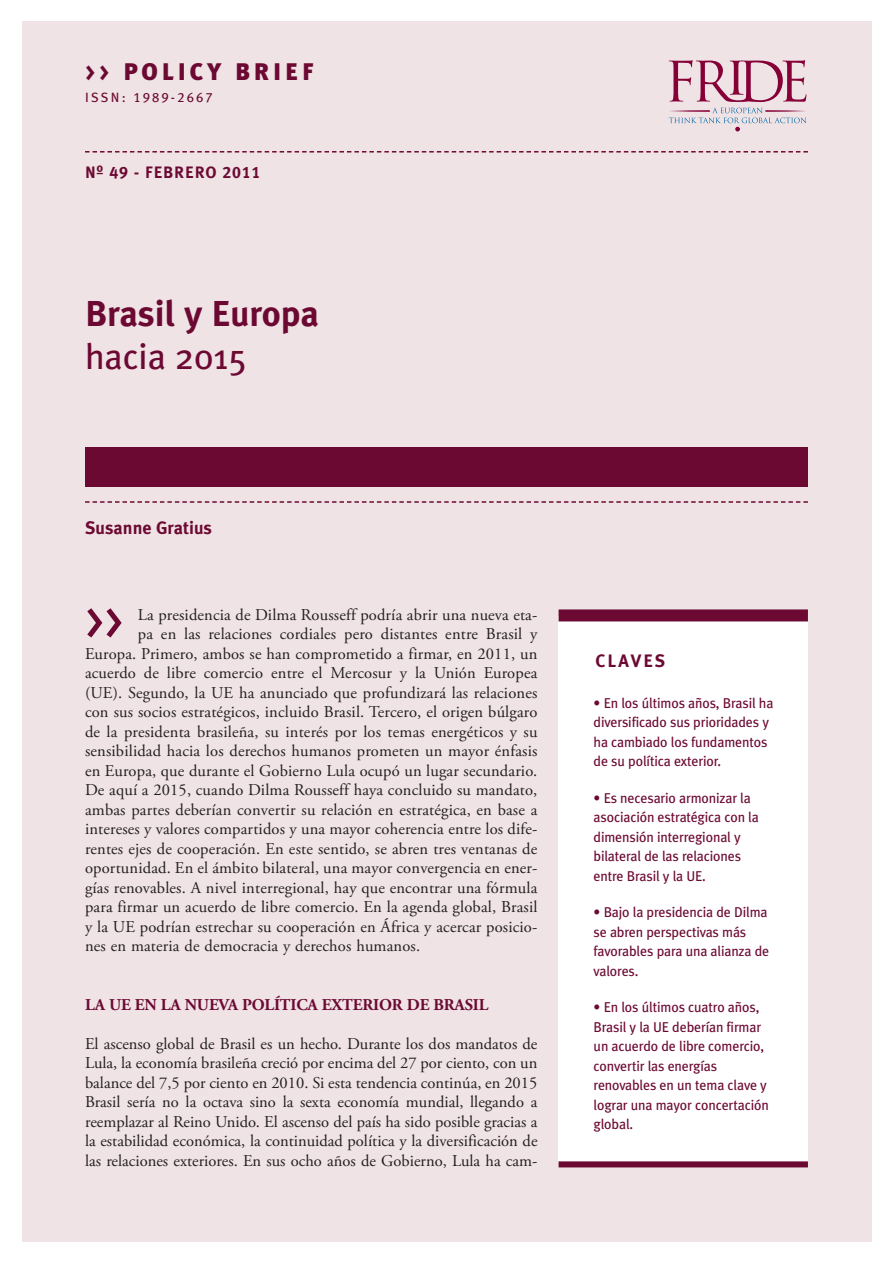
<style>
.page{position:relative;width:893px;height:1263px;background:#fff}
.page>*{position:absolute;margin:0;border:0;box-sizing:border-box;transform-origin:0 0}
.t1{font:54px "Meta Plus Book Caps";color:#6c0932}
.t2{font:700 36px "Meta Plus";color:#6c0932}
.t3{font:36px "Meta Plus";color:#6c0932}
.t4{font:900 24px "Meta Plus";letter-spacing:.165em;color:#6c0932}
.t5{font:700 18px "Meta Plus";color:#6c0932}
.t6{font:16.5px/19.5px "Adobe Garamond Pro";letter-spacing:.01em;color:#231f20;text-align:justify}
.t7{font:700 16.5px "Adobe Garamond Pro";letter-spacing:-.01em;color:#6c0932}
.t8{font:16.5px "Meta Plus Bold Caps";letter-spacing:.055em;color:#6c0932}
.t9{font:14.25px/19.5px "Meta Plus";letter-spacing:-.01em;color:#6c0932}
.t10{font:13.5px "Meta Plus Book Caps";letter-spacing:.16em;color:#6c0932}
.s1{font-family:"Meta Plus Bold Caps";font-weight:400}
</style>
<div class="page">
<div style="left:22px;top:22px;width:850px;height:1220px;background:#efe3e5"></div>
<svg style="left:85px;top:151px;width:723px;height:2px"></svg>
<div style="left:85px;top:447px;width:723px;height:39px;background:#6c0932"></div>
<svg style="left:85px;top:501px;width:723px;height:2px"></svg>
<div style="left:559px;top:616px;width:249px;height:545px;background:#fff"></div>
<div style="left:559px;top:609px;width:249px;height:12px;background:#6c0932"></div>
<div style="left:559px;top:1161px;width:249px;height:6px;background:#6c0932"></div>
<svg style="left:669px;top:60px;width:137px;height:71px"></svg>
<h3 class="t4" style="left:85px;top:57px;width:230px"><span class="s1">&gt;&gt;</span> POLICY BRIEF</h3>
<p class="t10" style="left:85px;top:90px;width:129px">ISSN: 1989-2667</p>
<p class="t8" style="left:85px;top:163px;width:177px">Nº 49 - FEBRERO 2011</p>
<h2 class="t2" style="left:85px;top:292px;width:236px">Brasil y Europa</h2>
<h2 class="t3" style="left:85px;top:336px;width:164px">hacia 2015</h2>
<p class="t5" style="left:85px;top:518px;width:129px">Susanne Gratius</p>
<h1 class="t1" style="left:85px;top:589px;width:39px">&gt;&gt;</h1>
<p class="t6" style="left:138px;top:605px;width:401px">La presidencia de Dilma Rousseff podría abrir una nueva eta-</p>
<p class="t6" style="left:138px;top:625px;width:401px">pa en las relaciones cordiales pero distantes entre Brasil y</p>
<p class="t6" style="left:85px;top:644px;width:454px">Europa. Primero, ambos se han comprometido a firmar, en 2011, un</p>
<p class="t6" style="left:85px;top:664px;width:454px">acuerdo de libre comercio entre el Mercosur y la Unión Europea</p>
<p class="t6" style="left:85px;top:683px;width:454px">(UE). Segundo, la UE ha anunciado que profundizará las relaciones</p>
<p class="t6" style="left:85px;top:703px;width:454px">con sus socios estratégicos, incluido Brasil. Tercero, el origen búlgaro</p>
<p class="t6" style="left:85px;top:722px;width:454px">de la presidenta brasileña, su interés por los temas energéticos y su</p>
<p class="t6" style="left:85px;top:742px;width:454px">sensibilidad hacia los derechos humanos prometen un mayor énfasis</p>
<p class="t6" style="left:85px;top:761px;width:454px">en Europa, que durante el Gobierno Lula ocupó un lugar secundario.</p>
<p class="t6" style="left:85px;top:781px;width:454px">De aquí a 2015, cuando Dilma Rousseff haya concluido su mandato,</p>
<p class="t6" style="left:85px;top:800px;width:454px">ambas partes deberían convertir su relación en estratégica, en base a</p>
<p class="t6" style="left:85px;top:820px;width:454px">intereses y valores compartidos y una mayor coherencia entre los dife-</p>
<p class="t6" style="left:85px;top:839px;width:454px">rentes ejes de cooperación. En este sentido, se abren tres ventanas de</p>
<p class="t6" style="left:85px;top:859px;width:454px">oportunidad. En el ámbito bilateral, una mayor convergencia en ener-</p>
<p class="t6" style="left:85px;top:878px;width:454px">gías renovables. A nivel interregional, hay que encontrar una fórmula</p>
<p class="t6" style="left:85px;top:898px;width:454px">para firmar un acuerdo de libre comercio. En la agenda global, Brasil</p>
<p class="t6" style="left:85px;top:917px;width:454px">y la UE podrían estrechar su cooperación en África y acercar posicio-</p>
<p class="t6" style="left:85px;top:937px;width:337px">nes en materia de democracia y derechos humanos.</p>
<p class="t7" style="left:85px;top:995px;width:405px">LA UE EN LA NUEVA POLÍTICA EXTERIOR DE BRASIL</p>
<p class="t6" style="left:85px;top:1034px;width:454px">El ascenso global de Brasil es un hecho. Durante los dos mandatos de Lula, la economía brasileña creció por encima del 27 por ciento, con un balance del 7,5 por ciento en 2010. Si esta tendencia continúa, en 2015<br>Brasil sería no la octava sino la sexta economía mundial, llegando a reemplazar al Reino Unido. El ascenso del país ha sido posible gracias a la estabilidad económica, la continuidad política y la diversificación de las relaciones exteriores. En sus ocho años de Gobierno, Lula ha cam-</p>
<p class="t5" style="left:596px;top:650px;width:71px">CLAVES</p>
<p class="t9" style="left:594px;top:693px;width:181px">• En los últimos años, Brasil ha diversificado sus prioridades y ha cambiado los fundamentos de su política exterior.</p>
<p class="t9" style="left:594px;top:788px;width:167px">• Es necesario armonizar la asociación estratégica con la dimensión interregional y bilateral de las relaciones entre Brasil y la UE.</p>
<p class="t9" style="left:594px;top:902px;width:177px">• Bajo la presidencia de Dilma se abren perspectivas más favorables para una alianza de valores.</p>
<p class="t9" style="left:594px;top:997px;width:177px">• En los últimos cuatro años,<br>Brasil y la UE deberían firmar un acuerdo de libre comercio, convertir las energías renovables en un tema clave y lograr una mayor concertación global.</p>
</div>
